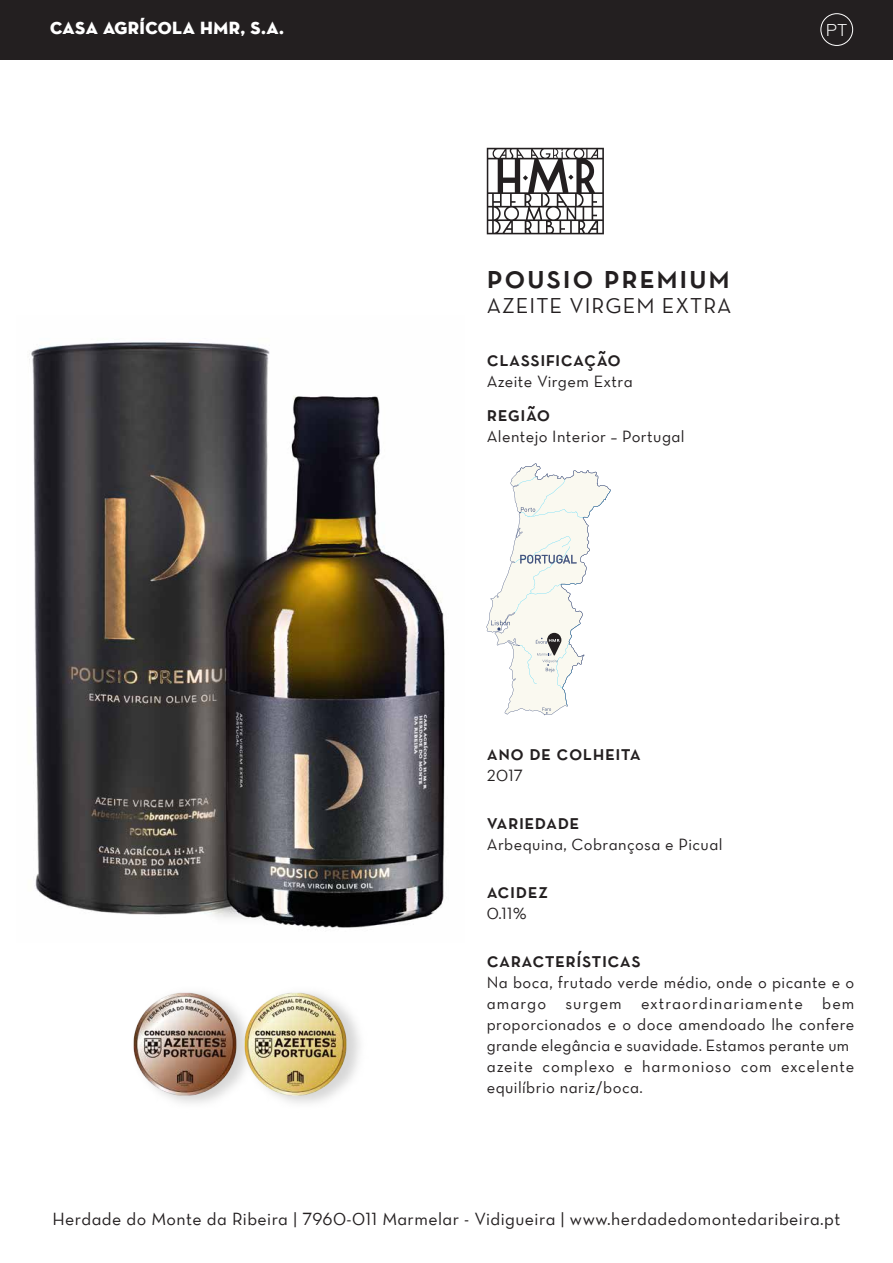
<style>
.page{position:relative;width:893px;height:1263px;background:#fff}
.page>*{position:absolute;margin:0;border:0;box-sizing:border-box;transform-origin:0 0}
.t1{font:33px "Neutra Text Demi SC";letter-spacing:.05em;color:#231f20}
.t2{font:21.75px "Neutra Text Book SC";letter-spacing:.05em;color:#231f20}
.t3{font:21px "Neutra Text Demi SC";letter-spacing:.025em;color:#231f20}
.t4{font:17.85px "Neutra Text Book Alt";letter-spacing:.025em;color:#231f20}
.t5{font:17.85px "Neutra Disp Titling";letter-spacing:.025em;color:#fff}
.t6{font:300 17.85px "Ezzo";color:#fff}
.t7{font:16.5px/21px "Neutra Text Book Alt";letter-spacing:.025em;color:#231f20}
</style>
<div class="page">
<div style="left:0;top:0;width:893px;height:60px;background:#231f20"></div>
<svg style="left:487px;top:148px;width:117px;height:86px"></svg>
<div style="left:820px;top:13px;width:33px;height:33px;border:1px solid #fff;border-radius:50%"></div>
<svg style="left:486px;top:463px;width:125px;height:252px"></svg>
<img style="left:133px;top:989px;width:107px;height:110px">
<img style="left:240px;top:992px;width:120px;height:111px">
<img style="left:29px;top:342px;width:416px;height:586px">
<p class="t5" style="left:50px;top:17px;width:235px">CASA AGRÍCOLA HMR, S.A.</p>
<h1 class="t1" style="left:487px;top:256px;width:245px">pousio premium</h1>
<h2 class="t2" style="left:487px;top:293px;width:246px">AZEITE VIRGEM EXTRA</h2>
<p class="t3" style="left:487px;top:346px;width:136px">classificação</p>
<p class="t7" style="left:487px;top:370px;width:147px">Azeite Virgem Extra</p>
<p class="t3" style="left:487px;top:401px;width:65px">região</p>
<p class="t7" style="left:487px;top:426px;width:199px">Alentejo Interior – Portugal</p>
<p class="t6" style="left:826px;top:19px;width:23px">PT</p>
<p class="t3" style="left:487px;top:740px;width:156px">ano de colheita</p>
<p class="t7" style="left:487px;top:765px;width:38px">2017</p>
<p class="t3" style="left:487px;top:809px;width:94px">variedade</p>
<p class="t7" style="left:487px;top:834px;width:237px">Arbequina, Cobrançosa e Picual</p>
<p class="t3" style="left:487px;top:878px;width:63px">acidez</p>
<p class="t7" style="left:487px;top:903px;width:41px">0.11%</p>
<p class="t3" style="left:487px;top:947px;width:155px">características</p>
<p class="t7" style="left:487px;top:972px;width:369px">Na boca, frutado verde médio, onde o picante e o amargo surgem extraordinariamente bem proporcionados e o doce amendoado lhe confere grande elegância e suavidade. Estamos perante um azeite complexo e harmonioso com excelente equilíbrio nariz/boca.</p>
<p class="t4" style="left:53px;top:1208px;width:789px">Herdade do Monte da Ribeira | 7960-011 Marmelar - Vidigueira | www.herdadedomontedaribeira.pt</p>
</div>
